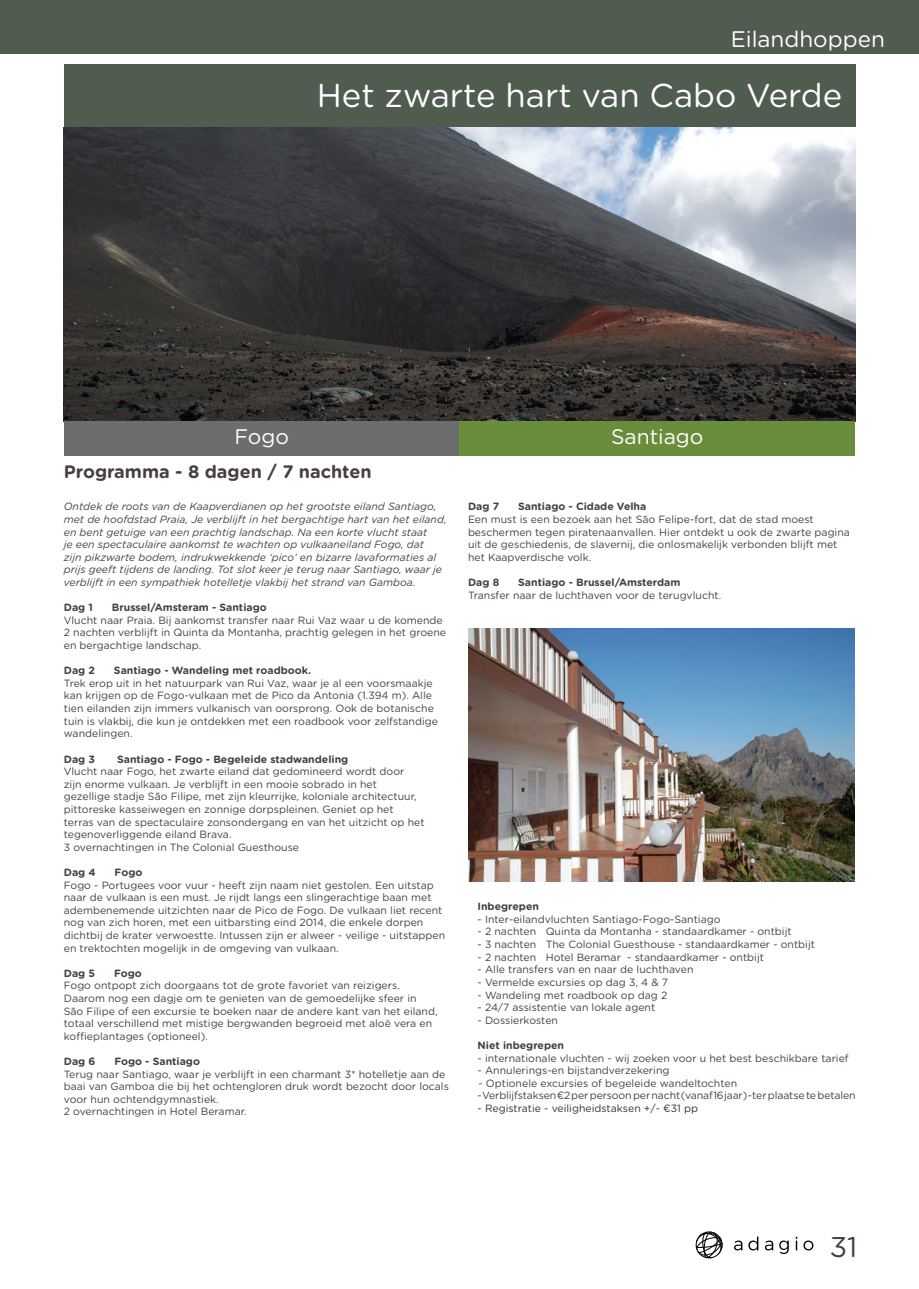
<style>
.page{position:relative;width:919px;height:1289px;background:#fff}
.page>*{position:absolute;margin:0;border:0;box-sizing:border-box;transform-origin:0 0}
.t1{font:33px "Gotham Rounded";color:#fff}
.t2{font:28.5px "Gotham Rounded";color:#483f3f}
.t3{font:22.5px "Gotham Rounded";color:#fff}
.t4{font:21px "Gotham Rounded";color:#fff}
.t5{font:700 18px "Gotham Rounded";color:#483f3f}
.t6{font:10.5px/12.6px "Gotham Rounded";color:#483f3f}
.t7{font:italic 10.5px/12.6px "Gotham Rounded";color:#483f3f}
.t8{font:700 10.5px "Gotham Rounded";color:#483f3f}
.t9{font:10.5px "Gotham Rounded";color:#383030}
</style>
<div class="page">
<svg style="left:695px;top:1231px;width:28px;height:27px"></svg>
<svg style="left:734px;top:1240px;width:8px;height:10px"></svg>
<svg style="left:748px;top:1236px;width:10px;height:14px"></svg>
<svg style="left:764px;top:1240px;width:9px;height:10px"></svg>
<svg style="left:779px;top:1240px;width:9px;height:13px"></svg>
<svg style="left:795px;top:1236px;width:2px;height:14px"></svg>
<svg style="left:803px;top:1240px;width:10px;height:10px"></svg>
<div style="left:64px;top:64px;width:791px;height:64px;background:#515c51"></div>
<img style="left:64px;top:128px;width:791px;height:293px">
<div style="left:64px;top:421px;width:395px;height:34px;background:#6c6d6e"></div>
<div style="left:459px;top:421px;width:396px;height:34px;background:#698d3b"></div>
<img style="left:468px;top:628px;width:386px;height:253px">
<div style="left:0;top:0;width:918px;height:54px;background:#515c51"></div>
<p class="t3" style="left:730px;top:24px;width:156px">Eilandhoppen</p>
<p class="t1" style="left:317px;top:73px;width:527px">Het zwarte hart van Cabo Verde</p>
<p class="t4" style="left:234px;top:422px;width:56px">Fogo</p>
<p class="t4" style="left:611px;top:422px;width:94px">Santiago</p>
<p class="t5" style="left:64px;top:458px;width:309px">Programma - 8 dagen / 7 nachten</p>
<p class="t7" style="left:64px;top:500px;width:384px">Ontdek de roots van de Kaapverdianen op het grootste eiland Santiago, met de hoofdstad Praia, Je verblijft in het bergachtige hart van het eiland, en bent getuige van een prachtig landschap. Na een korte vlucht staat<br>je een spectaculaire aankomst te wachten op vulkaaneiland Fogo, dat<br>zijn pikzwarte bodem, indrukwekkende ‘pico’ en bizarre lavaformaties al prijs geeft tijdens de landing. Tot slot keer je terug naar Santiago, waar je verblijft in een sympathiek hotelletje vlakbij het strand van Gamboa.</p>
<p class="t8" style="left:64px;top:600px;width:31px">Dag 1</p>
<p class="t8" style="left:112px;top:600px;width:156px">Brussel/Amsteram - Santiago</p>
<p class="t6" style="left:64px;top:613px;width:384px">Vlucht naar Praia. Bij aankomst transfer naar Rui Vaz waar u de komende<br>2 nachten verblijft in Quinta da Montanha, prachtig gelegen in het groene en bergachtige landschap.</p>
<p class="t8" style="left:64px;top:663px;width:33px">Dag 2</p>
<p class="t8" style="left:114px;top:663px;width:198px">Santiago - Wandeling met roadbook.</p>
<p class="t6" style="left:64px;top:676px;width:375px">Trek erop uit in het natuurpark van Rui Vaz, waar je al een voorsmaakje kan krijgen op de Fogo-vulkaan met de Pico da Antonia (1.394 m). Alle tien eilanden zijn immers vulkanisch van oorsprong. Ook de botanische tuin is vlakbij, die kun je ontdekken met een roadbook voor zelfstandige wandelingen.</p>
<p class="t8" style="left:64px;top:751px;width:33px">Dag 3</p>
<p class="t8" style="left:117px;top:751px;width:233px">Santiago - Fogo - Begeleide stadwandeling</p>
<p class="t6" style="left:64px;top:764px;width:362px">Vlucht naar Fogo, het zwarte eiland dat gedomineerd wordt door zijn enorme vulkaan. Je verblijft in een mooie sobrado in het gezellige stadje São Filipe, met zijn kleurrijke, koloniale architectuur, pittoreske kasseiwegen en zonnige dorpspleinen. Geniet op het terras van de spectaculaire zonsondergang en van het uitzicht op het tegenoverliggende eiland Brava.</p>
<p class="t6" style="left:64px;top:840px;width:237px">3 overnachtingen in The Colonial Guesthouse</p>
<p class="t8" style="left:64px;top:864px;width:33px">Dag 4</p>
<p class="t8" style="left:115px;top:864px;width:29px">Fogo</p>
<p class="t6" style="left:64px;top:878px;width:383px">Fogo - Portugees voor vuur - heeft zijn naam niet gestolen. Een uitstap naar de vulkaan is een must. Je rijdt langs een slingerachtige baan met adembenemende uitzichten naar de Pico de Fogo. De vulkaan liet recent nog van zich horen, met een uitbarsting eind 2014, die enkele dorpen dichtbij de krater verwoestte. Intussen zijn er alweer - veilige - uitstappen en trektochten mogelijk in de omgeving van vulkaan.</p>
<p class="t8" style="left:64px;top:965px;width:33px">Dag 5</p>
<p class="t8" style="left:114px;top:965px;width:29px">Fogo</p>
<p class="t6" style="left:64px;top:978px;width:375px">Fogo ontpopt zich doorgaans tot de grote favoriet van reizigers.<br>Daarom nog een dagje om te genieten van de gemoedelijke sfeer in São Filipe of een excursie te boeken naar de andere kant van het eiland, totaal verschillend met mistige bergwanden begroeid met aloë vera en koffieplantages (optioneel).</p>
<p class="t8" style="left:64px;top:1053px;width:33px">Dag 6</p>
<p class="t8" style="left:114px;top:1053px;width:87px">Fogo - Santiago</p>
<p class="t6" style="left:64px;top:1067px;width:386px">Terug naar Santiago, waar je verblijft in een charmant 3* hotelletje aan de baai van Gamboa die bij het ochtengloren druk wordt bezocht door locals voor hun ochtendgymnastiek.</p>
<p class="t6" style="left:64px;top:1104px;width:184px">2 overnachtingen in Hotel Beramar.</p>
<p class="t8" style="left:468px;top:499px;width:33px">Dag 7</p>
<p class="t8" style="left:518px;top:499px;width:130px">Santiago - Cidade Velha</p>
<p class="t6" style="left:468px;top:512px;width:383px">Een must is een bezoek aan het São Felipe-fort, dat de stad moest beschermen tegen piratenaanvallen. Hier ontdekt u ook de zwarte pagina uit de geschiedenis, de slavernij, die onlosmakelijk verbonden blijft met het Kaapverdische volk.</p>
<p class="t8" style="left:468px;top:574px;width:33px">Dag 8</p>
<p class="t8" style="left:518px;top:574px;width:164px">Santiago - Brussel/Amsterdam</p>
<p class="t6" style="left:468px;top:588px;width:255px">Transfer naar de luchthaven voor de terugvlucht.</p>
<p class="t8" style="left:477px;top:898px;width:63px">Inbegrepen</p>
<p class="t6" style="left:477px;top:912px;width:244px">- Inter-eilandvluchten Santiago-Fogo-Santiago</p>
<p class="t6" style="left:477px;top:925px;width:315px">- 2 nachten Quinta da Montanha - standaardkamer - ontbijt</p>
<p class="t6" style="left:477px;top:937px;width:339px">- 3 nachten The Colonial Guesthouse - standaardkamer - ontbijt</p>
<p class="t6" style="left:477px;top:950px;width:288px">- 2 nachten Hotel Beramar - standaardkamer - ontbijt</p>
<p class="t6" style="left:477px;top:962px;width:217px">- Alle transfers van en naar de luchthaven</p>
<p class="t6" style="left:477px;top:975px;width:192px">- Vermelde excursies op dag 3, 4 &amp; 7</p>
<p class="t6" style="left:477px;top:988px;width:191px">- Wandeling met roadbook op dag 2</p>
<p class="t6" style="left:477px;top:1000px;width:179px">- 24/7 assistentie van lokale agent</p>
<p class="t6" style="left:477px;top:1013px;width:82px">- Dossierkosten</p>
<p class="t8" style="left:477px;top:1037px;width:88px">Niet inbegrepen</p>
<p class="t6" style="left:477px;top:1051px;width:372px">- internationale vluchten - wij zoeken voor u het best beschikbare tarief</p>
<p class="t6" style="left:477px;top:1063px;width:193px">- Annulerings-en bijstandverzekering</p>
<p class="t6" style="left:478px;top:1076px;width:260px">- Optionele excursies of begeleide wandeltochten</p>
<p class="t6" style="left:477px;top:1088px;width:379px">- Verblijfstaksen €2 per persoon per nacht (vanaf 16 jaar) - ter plaatse te betalen</p>
<p class="t9" style="left:477px;top:1100px;width:222px">- Registratie - veiligheidstaksen +/- €31 pp</p>
<h2 class="t2" style="left:829px;top:1227px;width:29px">31</h2>
</div>
